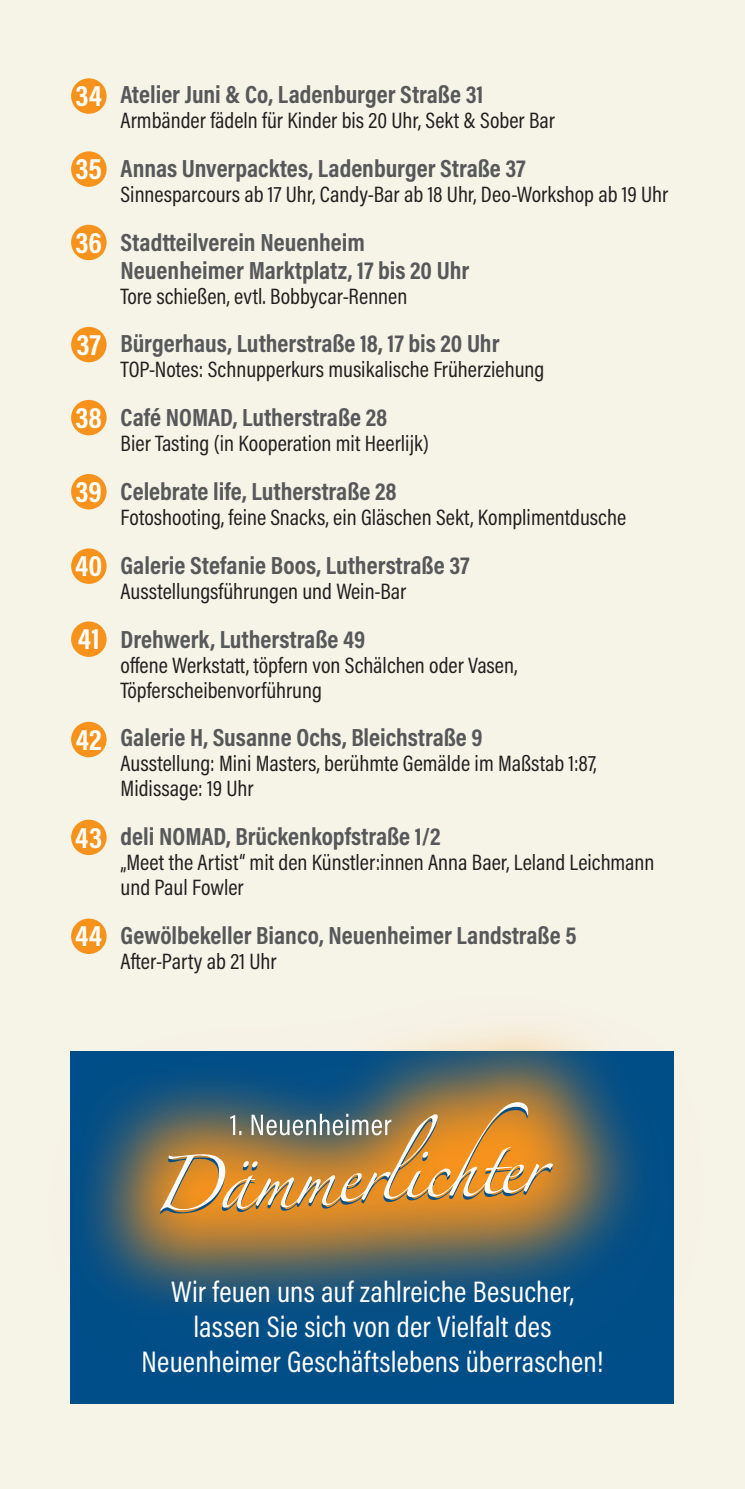
<style>
.page{position:relative;width:745px;height:1489px;background:#fff}
.page>*{position:absolute;margin:0;border:0;box-sizing:border-box;transform-origin:0 0}
.t1{font:30px/35px "Acumin Pro Cond";letter-spacing:.005em;color:#fff;text-align:center}
.t2{font:700 30px "Acumin Pro Cond";letter-spacing:.01em;color:#fff}
.Teilnehmer{font:700 25px/27.5px "Acumin Pro Cond";color:#57585a}
.Angebot{font:22.5px/25px "Acumin Pro Cond";color:#231f20}
</style>
<div class="page">
<div style="left:0;top:0;width:744px;height:1488px;background:#f6f3e7"></div>
<div style="left:71px;top:78px;width:35px;height:36px;background:#f7931d;border-radius:50%"></div>
<div style="left:71px;top:151px;width:35px;height:36px;background:#f7931d;border-radius:50%"></div>
<div style="left:71px;top:225px;width:35px;height:35px;background:#f7931d;border-radius:50%"></div>
<div style="left:71px;top:327px;width:35px;height:35px;background:#f7931d;border-radius:50%"></div>
<div style="left:71px;top:400px;width:35px;height:35px;background:#f7931d;border-radius:50%"></div>
<div style="left:71px;top:474px;width:35px;height:35px;background:#f7931d;border-radius:50%"></div>
<div style="left:71px;top:548px;width:35px;height:36px;background:#f7931d;border-radius:50%"></div>
<div style="left:71px;top:621px;width:35px;height:36px;background:#f7931d;border-radius:50%"></div>
<div style="left:71px;top:721px;width:35px;height:36px;background:#f7931d;border-radius:50%"></div>
<div style="left:71px;top:819px;width:35px;height:36px;background:#f7931d;border-radius:50%"></div>
<div style="left:71px;top:918px;width:35px;height:36px;background:#f7931d;border-radius:50%"></div>
<div style="left:71px;top:1050px;width:602px;height:353px;background:#004e89"></div>
<svg style="left:70px;top:1030px;width:604px;height:363px"></svg>
<svg style="left:159px;top:1102px;width:393px;height:111px;background:#b68b50"></svg>
<p class="t2" style="left:75px;top:76px;width:28px">34</p>
<p class="t2" style="left:75px;top:149px;width:28px">35</p>
<p class="t2" style="left:75px;top:222px;width:28px">36</p>
<p class="t2" style="left:77px;top:324px;width:26px">37</p>
<p class="t2" style="left:75px;top:397px;width:28px">38</p>
<p class="t2" style="left:75px;top:471px;width:28px">39</p>
<p class="t2" style="left:75px;top:546px;width:29px">40</p>
<p class="t2" style="left:78px;top:619px;width:23px">41</p>
<p class="t2" style="left:76px;top:719px;width:27px">42</p>
<p class="t2" style="left:75px;top:817px;width:28px">43</p>
<p class="t2" style="left:75px;top:916px;width:28px">44</p>
<p class="Teilnehmer" style="left:120px;top:80px;width:364px">Atelier Juni &amp; Co, Ladenburger Straße 31</p>
<p class="Angebot" style="left:120px;top:108px;width:436px">Armbänder fädeln für Kinder bis 20 Uhr, Sekt &amp; Sober Bar</p>
<p class="Teilnehmer" style="left:120px;top:154px;width:406px">Annas Unverpacktes, Ladenburger Straße 37</p>
<p class="Angebot" style="left:120px;top:181px;width:549px">Sinnesparcours ab 17 Uhr, Candy-Bar ab 18 Uhr, Deo-Workshop ab 19 Uhr</p>
<p class="Teilnehmer" style="left:120px;top:228px;width:350px">Stadtteilverein Neuenheim<br>Neuenheimer Marktplatz, 17 bis 20 Uhr</p>
<p class="Angebot" style="left:120px;top:283px;width:288px">Tore schießen, evtl. Bobbycar-Rennen</p>
<p class="Teilnehmer" style="left:120px;top:329px;width:380px">Bürgerhaus, Lutherstraße 18, 17 bis 20 Uhr</p>
<p class="Angebot" style="left:120px;top:357px;width:425px">TOP-Notes: Schnupperkurs musikalische Früherziehung</p>
<p class="Teilnehmer" style="left:120px;top:403px;width:268px">Café NOMAD, Lutherstraße 28</p>
<p class="Angebot" style="left:120px;top:430px;width:310px">Bier Tasting (in Kooperation mit Heerlijk)</p>
<p class="Teilnehmer" style="left:120px;top:477px;width:277px">Celebrate life, Lutherstraße 28</p>
<p class="Angebot" style="left:120px;top:504px;width:506px">Fotoshooting, feine Snacks, ein Gläschen Sekt, Komplimentdusche</p>
<p class="Teilnehmer" style="left:120px;top:550px;width:350px">Galerie Stefanie Boos, Lutherstraße 37</p>
<p class="Angebot" style="left:120px;top:578px;width:287px">Ausstellungsführungen und Wein-Bar</p>
<p class="Teilnehmer" style="left:120px;top:624px;width:246px">Drehwerk, Lutherstraße 49</p>
<p class="Angebot" style="left:120px;top:652px;width:398px">offene Werkstatt, töpfern von Schälchen oder Vasen,<br>Töpferscheibenvorführung</p>
<p class="Teilnehmer" style="left:120px;top:723px;width:363px">Galerie H, Susanne Ochs, Bleichstraße 9</p>
<p class="Angebot" style="left:120px;top:750px;width:477px">Ausstellung: Mini Masters, berühmte Gemälde im Maßstab 1:87,<br>Midissage: 19 Uhr</p>
<p class="Teilnehmer" style="left:120px;top:822px;width:321px">deli NOMAD, Brückenkopfstraße 1/2</p>
<p class="Angebot" style="left:120px;top:849px;width:535px">„Meet the Artist“ mit den Künstler:innen Anna Baer, Leland Leichmann und Paul Fowler</p>
<p class="Teilnehmer" style="left:120px;top:920px;width:457px">Gewölbekeller Bianco, Neuenheimer Landstraße 5</p>
<p class="Angebot" style="left:120px;top:948px;width:157px">After-Party ab 21 Uhr</p>
<p class="t1" style="left:141px;top:1273px;width:463px">Wir feuen uns auf zahlreiche Besucher, lassen Sie sich von der Vielfalt des<br>Neuenheimer Geschäftslebens überraschen!</p>
</div>
